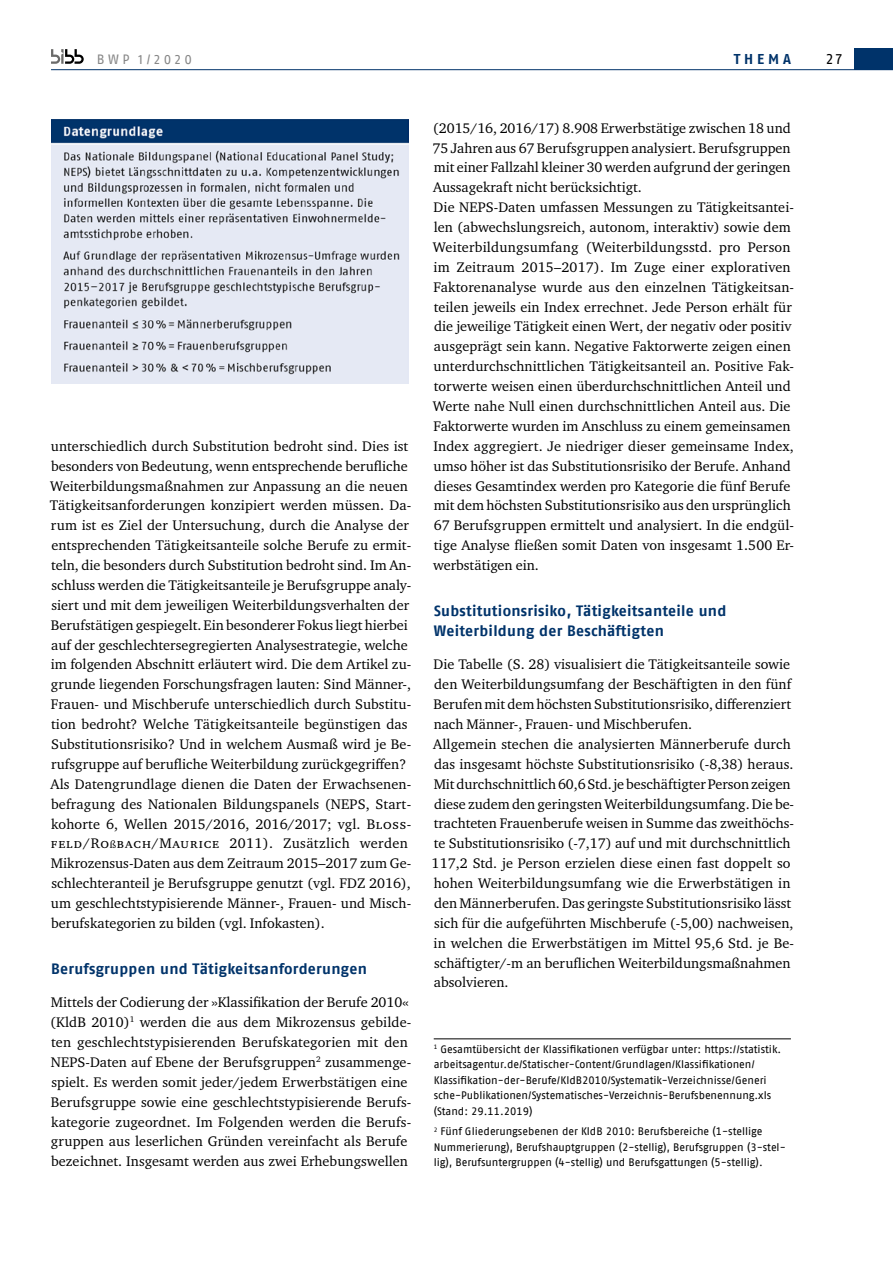
<style>
.page{position:relative;width:893px;height:1263px;background:#fff}
.page>*{position:absolute;margin:0;border:0;box-sizing:border-box;transform-origin:0 0}
.t1{font:700 15px/19.8px "Fago Pro";letter-spacing:.015em;color:#00336a}
.t2{font:15px "Fago Pro";color:#000}
.t3{font:14.25px/20px "Charter ITC Pro";letter-spacing:.005em;color:#000}
.t4{font:700 14.25px "Fago Pro";letter-spacing:.27em;color:#00336a}
.t5{font:13.5px "Fago Pro";color:#878787}
.t6{font:10.8px/15.5px "Fago Pro";letter-spacing:-.005em;color:#000}
.s1{font-size:10.5px}
</style>
<div class="page">
<hr style="left:51px;top:69px;width:842px;height:1px;background:#00336a">
<div style="left:855px;top:48px;width:38px;height:22px;background:#00336a"></div>
<svg style="left:51px;top:49px;width:33px;height:15px"></svg>
<hr style="left:434px;top:1038px;width:357px;height:1px;background:#000">
<img style="left:51px;top:119px;width:357px;height:265px">
<p class="t5" style="left:97px;top:51px;width:97px">BWP 1/2020</p>
<p class="t4" style="left:734px;top:50px;width:59px">THEMA</p>
<p class="t2" style="left:826px;top:50px;width:17px">27</p>
<p class="t3" style="left:50px;top:436px;width:363px">unterschiedlich durch Substitution bedroht sind. Dies ist besonders von Bedeutung, wenn entsprechende berufliche Weiterbildungsmaßnahmen zur Anpassung an die neuen Tätigkeitsanforderungen konzipiert werden müssen. Da&shy;rum ist es Ziel der Untersuchung, durch die Analyse der entsprechenden Tätigkeitsanteile solche Berufe zu ermit&shy;teln, die besonders durch Substitution bedroht sind. Im An&shy;schluss werden die Tätigkeitsanteile je Berufsgruppe analy&shy;siert und mit dem jeweiligen Weiterbildungsverhalten der Berufstätigen gespiegelt. Ein besonderer Fokus liegt hierbei auf der geschlechtersegregierten Analysestrategie, welche im folgenden Abschnitt erläutert wird. Die dem Artikel zu&shy;grunde liegenden Forschungsfragen lauten: Sind Männer-, Frauen- und Mischberufe unterschiedlich durch Substitu&shy;tion bedroht? Welche Tätigkeitsanteile begünstigen das Substitutionsrisiko? Und in welchem Ausmaß wird je Be&shy;rufsgruppe auf berufliche Weiterbildung zurückgegriffen?<br>Als Datengrundlage dienen die Daten der Erwachsenen&shy;befragung des Nationalen Bildungspanels (NEPS, Start&shy;kohorte 6, Wellen 2015/2016, 2016/2017; vgl. Bloss&shy;feld/Ro<span class="s1">ß</span>bach/Maurice 2011). Zusätzlich werden Mikrozensus-Daten aus dem Zeitraum 2015–2017 zum Ge&shy;schlechteranteil je Berufsgruppe genutzt (vgl. FDZ 2016), um geschlechtstypisierende Männer-, Frauen- und Misch&shy;berufskategorien zu bilden (vgl. Infokasten).</p>
<p class="t1" style="left:51px;top:958px;width:317px">Berufsgruppen und Tätigkeitsanforderungen</p>
<p class="t3" style="left:50px;top:992px;width:363px">Mittels der Codierung der »Klassifikation der Berufe 2010« (KldB 2010)<sup>1</sup> werden die aus dem Mikrozensus gebilde&shy;ten geschlechtstypisierenden Berufskategorien mit den NEPS-Daten auf Ebene der Berufsgruppen<sup>2</sup> zusammenge&shy;spielt. Es werden somit jeder/jedem Erwerbstätigen eine Berufsgruppe sowie eine geschlechtstypisierende Berufs&shy;kategorie zugeordnet. Im Folgenden werden die Berufs&shy;gruppen aus leserlichen Gründen vereinfacht als Berufe bezeichnet. Insgesamt werden aus zwei Erhebungswellen</p>
<p class="t3" style="left:433px;top:118px;width:360px;text-align:justify">(2015/16, 2016/17) 8.908 Erwerbstätige zwischen 18 und 75 Jahren aus 67 Berufsgruppen analysiert. Berufsgruppen mit einer Fallzahl kleiner 30 werden aufgrund der geringen Aussagekraft nicht berücksichtigt.</p>
<p class="t3" style="left:433px;top:197px;width:363px">Die NEPS-Daten umfassen Messungen zu Tätigkeitsantei&shy;len (abwechslungsreich, autonom, interaktiv) sowie dem Weiterbildungsumfang (Weiterbildungsstd. pro Person im Zeitraum 2015–2017). Im Zuge einer explorativen Faktorenanalyse wurde aus den einzelnen Tätigkeitsan&shy;teilen jeweils ein Index errechnet. Jede Person erhält für die jeweilige Tätigkeit einen Wert, der negativ oder positiv ausgeprägt sein kann. Negative Faktorwerte zeigen einen unterdurchschnittlichen Tätigkeitsanteil an. Positive Fak&shy;torwerte weisen einen überdurchschnittlichen Anteil und Werte nahe Null einen durchschnittlichen Anteil aus. Die Faktorwerte wurden im Anschluss zu einem gemeinsamen Index aggregiert. Je niedriger dieser gemeinsame Index, umso höher ist das Substitutionsrisiko der Berufe. Anhand dieses Gesamtindex werden pro Kategorie die fünf Berufe mit dem höchsten Substitutionsrisiko aus den ursprünglich 67 Berufsgruppen ermittelt und analysiert. In die endgül&shy;tige Analyse fließen somit Daten von insgesamt 1.500 Er&shy;werbstätigen ein.</p>
<p class="t1" style="left:434px;top:601px;width:294px">Substitutionsrisiko, Tätigkeitsanteile und<br>Weiterbildung der Beschäftigten</p>
<p class="t3" style="left:432px;top:654px;width:364px">Die Tabelle (S. 28) visualisiert die Tätigkeitsanteile sowie den Weiterbildungsumfang der Beschäftigten in den fünf Berufen mit dem höchsten Substitutionsrisiko, differenziert nach Männer-, Frauen- und Mischberufen.<br>Allgemein stechen die analysierten Männerberufe durch das insgesamt höchste Substitutionsrisiko (-8,38) heraus.<br>Mit durchschnittlich 60,6 Std. je beschäftigter Person zeigen diese zudem den geringsten Weiterbildungsumfang. Die be&shy;trachteten Frauenberufe weisen in Summe das zweithöchs&shy;te Substitutionsrisiko (-7,17) auf und mit durchschnittlich 117,2 Std. je Person erzielen diese einen fast doppelt so hohen Weiterbildungsumfang wie die Erwerbstätigen in den Männerberufen. Das geringste Substitutionsrisiko lässt sich für die aufgeführten Mischberufe (-5,00) nachweisen, in welchen die Erwerbstätigen im Mittel 95,6 Std. je Be&shy;schäftigter/-m an beruflichen Weiterbildungsmaßnahmen absolvieren.</p>
<p class="t6" style="left:434px;top:1041px;width:349px"><sup>1</sup> Gesamtübersicht der Klassifikationen verfügbar unter: https://statistik. arbeitsagentur.de/Statischer-Content/Grundlagen/Klassifikationen/ Klassifikation-der-Berufe/KldB2010/Systematik-Verzeichnisse/Generi sche-Publikationen/Systematisches-Verzeichnis-Berufsbenennung.xls (Stand: 29.11.2019)</p>
<p class="t6" style="left:434px;top:1124px;width:354px"><sup>2</sup> Fünf Gliederungsebenen der KldB 2010: Berufsbereiche (1-stellige<br>Nummerierung), Berufshauptgruppen (2-stellig), Berufsgruppen (3-stel&shy;lig), Berufsuntergruppen (4-stellig) und Berufsgattungen (5-stellig).</p>
</div>
